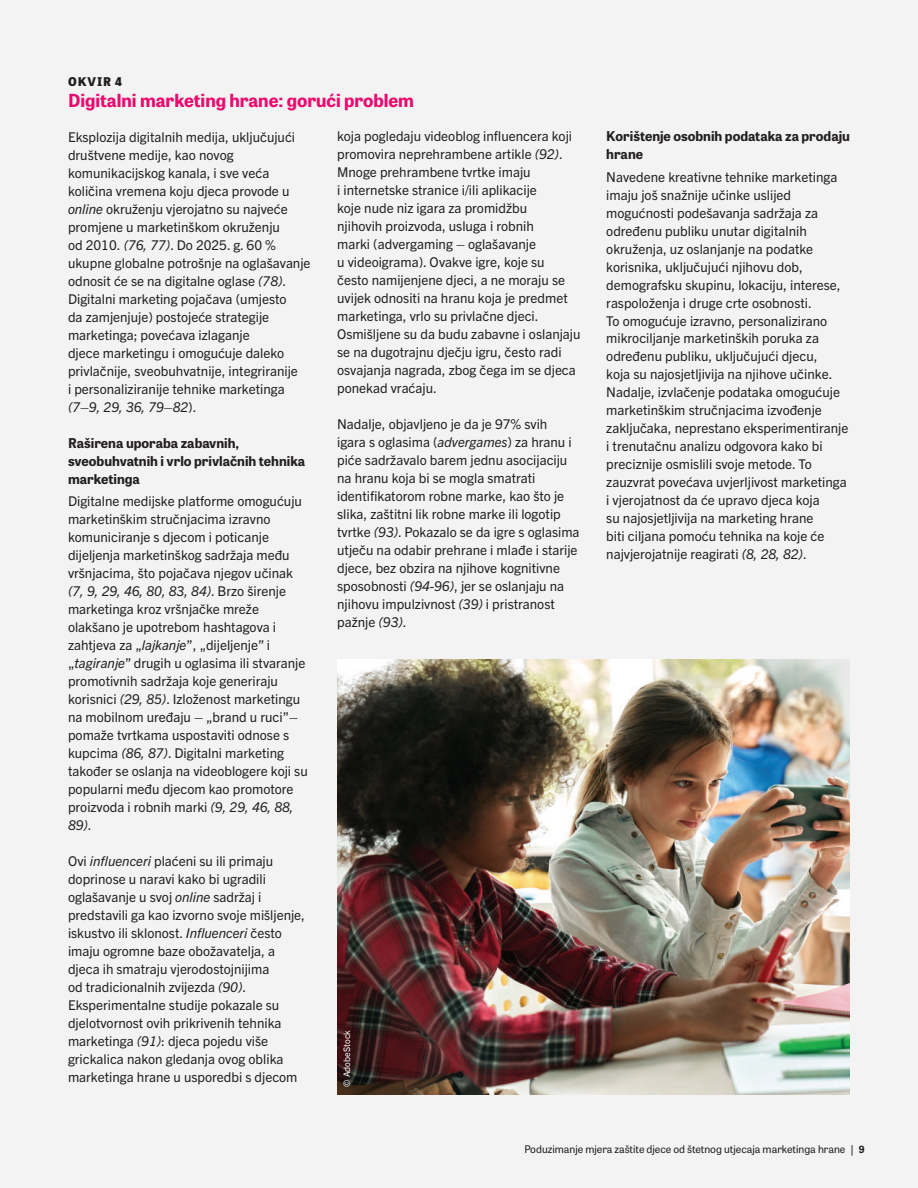
<style>
.page{position:relative;width:918px;height:1188px;background:#f3f3f3}
.page>*{position:absolute;margin:0;border:0;box-sizing:border-box;transform-origin:0 0}
.t1{font:700 18px "Tablet Gothic";color:#ec096d}
.t2{font:13.5px/18px "Trade Gothic Next LT Pro";color:#231f20}
.t3{font:700 13.5px/18px "Tablet Gothic";color:#231f20}
.t4{font:800 12px "Tablet Gothic";letter-spacing:.08em;color:#231f20}
.t5{font:10.5px "Tablet Gothic";color:#231f20}
.t6{font:9px "Trade Gothic Next LT Pro";color:#fff}
.s1{font-style:italic}
.s2{font-family:"Univers LT Std"}
.s3{font-family:"Univers LT Std";font-weight:700}
</style>
<div class="page">
<img style="left:337px;top:659px;width:513px;height:436px">
<p class="t4" style="left:68px;top:72px;width:56px">OKVIR 4</p>
<h1 class="t1" style="left:68px;top:87px;width:348px">Digitalni marketing hrane: gorući problem</h1>
<p class="t2" style="left:68px;top:127px;width:244px">Eksplozija digitalnih medija, uključujući društvene medije, kao novog komunikacijskog kanala, i sve veća količina vremena koju djeca provode u <span class="s1">online</span> okruženju vjerojatno su najveće promjene u marketinškom okruženju<br>od 2010. <span class="s1">(76, 77)</span>. Do 2025. g. 60 % ukupne globalne potrošnje na oglašavanje odnosit će se na digitalne oglase <span class="s1">(78)</span>.<br>Digitalni marketing pojačava (umjesto<br>da zamjenjuje) postojeće strategije marketinga; povećava izlaganje<br>djece marketingu i omogućuje daleko privlačnije, sveobuhvatnije, integriranije<br>i personaliziranije tehnike marketinga <span class="s1">(7–9, 29, 36, 79–82</span>).</p>
<p class="t3" style="left:68px;top:433px;width:239px">Raširena uporaba zabavnih, sveobuhvatnih i vrlo privlačnih tehnika marketinga</p>
<p class="t2" style="left:68px;top:491px;width:241px">Digitalne medijske platforme omogućuju marketinškim stručnjacima izravno komuniciranje s djecom i poticanje dijeljenja marketinškog sadržaja među vršnjacima, što pojačava njegov učinak <span class="s1">(7, 9, 29, 46, 80, 83, 84)</span>. Brzo širenje marketinga kroz vršnjačke mreže olakšano je upotrebom hashtagova i zahtjeva za „<span class="s1">lajkanje</span>”, „dijeljenje” i „<span class="s1">tagiranje</span>” drugih u oglasima ili stvaranje promotivnih sadržaja koje generiraju korisnici <span class="s1">(29, 85)</span>. Izloženost marketingu na mobilnom uređaju – „brand u ruci”– pomaže tvrtkama uspostaviti odnose s kupcima <span class="s1">(86, 87)</span>. Digitalni marketing također se oslanja na videoblogere koji su popularni među djecom kao promotore proizvoda i robnih marki <span class="s1">(9, 29, 46, 88, 89)</span>.</p>
<p class="t2" style="left:68px;top:851px;width:239px">Ovi <span class="s1">influenceri</span> plaćeni su ili primaju doprinose u naravi kako bi ugradili oglašavanje u svoj <span class="s1">online</span> sadržaj i predstavili ga kao izvorno svoje mišljenje, iskustvo ili sklonost. <span class="s1">Influenceri</span> često imaju ogromne baze obožavatelja, a djeca ih smatraju vjerodostojnijima<br>od tradicionalnih zvijezda <span class="s1">(90)</span>.<br>Eksperimentalne studije pokazale su djelotvornost ovih prikrivenih tehnika marketinga <span class="s1">(91)</span>: djeca pojedu više grickalica nakon gledanja ovog oblika marketinga hrane u usporedbi s djecom</p>
<p class="t2" style="left:337px;top:127px;width:245px">koja pogledaju videoblog influencera koji promovira neprehrambene artikle <span class="s1">(92)</span>.<br>Mnoge prehrambene tvrtke imaju<br>i internetske stranice i/ili aplikacije<br>koje nude niz igara za promidžbu<br>njihovih proizvoda, usluga i robnih<br>marki (advergaming – oglašavanje<br>u videoigrama). Ovakve igre, koje su<br>često namijenjene djeci, a ne moraju se uvijek odnositi na hranu koja je predmet marketinga, vrlo su privlačne djeci.<br>Osmišljene su da budu zabavne i oslanjaju se na dugotrajnu dječju igru, često radi osvajanja nagrada, zbog čega im se djeca ponekad vraćaju.</p>
<p class="t2" style="left:337px;top:415px;width:244px">Nadalje, objavljeno je da je 97% svih igara s oglasima (<span class="s1">advergames</span>) za hranu i piće sadržavalo barem jednu asocijaciju na hranu koja bi se mogla smatrati identifikatorom robne marke, kao što je slika, zaštitni lik robne marke ili logotip tvrtke <span class="s1">(93)</span>. Pokazalo se da igre s oglasima utječu na odabir prehrane i mlađe i starije djece, bez obzira na njihove kognitivne sposobnosti <span class="s1">(94-96)</span>, jer se oslanjaju na njihovu impulzivnost <span class="s1">(39)</span> i pristranost pažnje <span class="s1">(93)</span>.</p>
<p class="t6" style="left:341px;top:1087px;width:58px;rotate:-90deg">© AdobeStock</p>
<p class="t3" style="left:606px;top:127px;width:245px">Korištenje osobnih podataka za prodaju hrane</p>
<p class="t2" style="left:606px;top:167px;width:244px">Navedene kreativne tehnike marketinga imaju još snažnije učinke uslijed mogućnosti podešavanja sadržaja za određenu publiku unutar digitalnih okruženja, uz oslanjanje na podatke korisnika, uključujući njihovu dob, demografsku skupinu, lokaciju, interese, raspoloženja i druge crte osobnosti.<br>To omogućuje izravno, personalizirano mikrociljanje marketinških poruka za određenu publiku, uključujući djecu,<br>koja su najosjetljivija na njihove učinke.<br>Nadalje, izvlačenje podataka omogućuje marketinškim stručnjacima izvođenje zaključaka, neprestano eksperimentiranje i trenutačnu analizu odgovora kako bi preciznije osmislili svoje metode. To zauzvrat povećava uvjerljivost marketinga i vjerojatnost da će upravo djeca koja<br>su najosjetljivija na marketing hrane<br>biti ciljana pomoću tehnika na koje će najvjerojatnije reagirati <span class="s1">(8, 28, 82)</span>.</p>
<p class="t5" style="left:524px;top:1142px;width:342px">Poduzimanje mjera zaštite djece od štetnog utjecaja marketinga hrane <span class="s2">|</span> <span class="s3">9</span></p>
</div>
